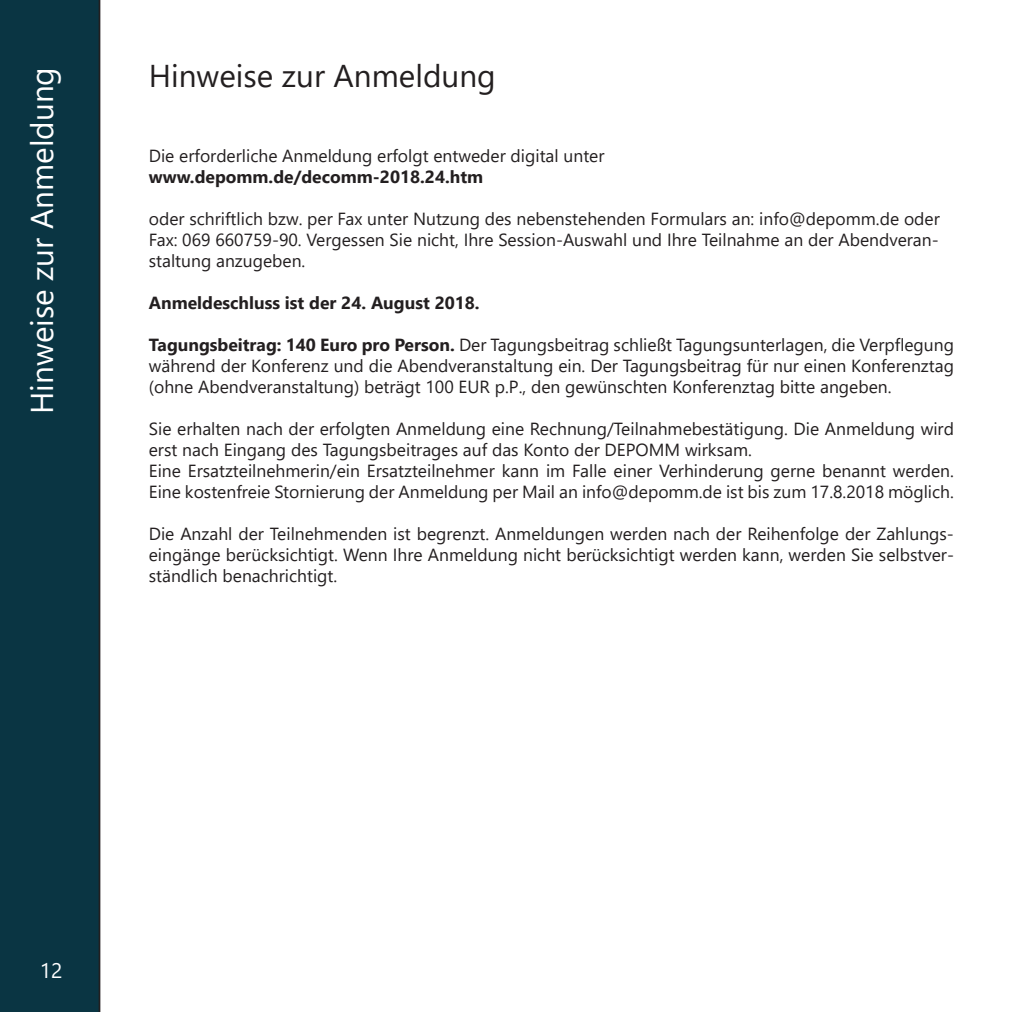
<style>
.page{position:relative;width:1017px;height:1012px;background:#fff}
.page>*{position:absolute;margin:0;border:0;box-sizing:border-box;transform-origin:0 0}
.t1{font:31.5px "Segoe UI";color:#231f20}
.t2{font:31.5px "Segoe UI";color:#fff}
.t3{font:21px "Segoe UI";color:#fff}
.t4{font:17.5px/21px "Segoe UI";color:#231f20;text-align:justify}
.t5{font:700 17.5px "Segoe UI";color:#231f20}
.s1{font-weight:700}
</style>
<div class="page">
<div style="left:0;top:0;width:100px;height:1012px;background:#0a3543"></div>
<h1 class="t2" style="left:12px;top:414px;width:348px;rotate:-90deg">Hinweise zur Anmeldung</h1>
<h1 class="t1" style="left:149px;top:47px;width:348px">Hinweise zur Anmeldung</h1>
<p class="t4" style="left:149px;top:143px;width:457px">Die erforderliche Anmeldung erfolgt entweder digital unter</p>
<p class="t5" style="left:149px;top:160px;width:336px">www.depomm.de/decomm-2018.24.htm</p>
<p class="t4" style="left:149px;top:206px;width:792px">oder schriftlich bzw. per Fax unter Nutzung des nebenstehenden Formulars an: info@depomm.de oder Fax: 069 660759-90. Vergessen Sie nicht, Ihre Session-Auswahl und Ihre Teilnahme an der Abendveran&shy;staltung anzugeben.</p>
<p class="t5" style="left:149px;top:286px;width:332px">Anmeldeschluss ist der 24. August 2018.</p>
<p class="t4" style="left:149px;top:332px;width:807px"><span class="s1">Tagungsbeitrag: 140 Euro pro Person.</span> Der Tagungsbeitrag schließt Tagungsunterlagen, die Verpflegung während der Konferenz und die Abendveranstaltung ein. Der Tagungsbeitrag für nur einen Konferenztag (ohne Abendveranstaltung) beträgt 100 EUR p.P., den gewünschten Konferenztag bitte angeben.</p>
<p class="t4" style="left:149px;top:416px;width:807px;text-align:left">Sie erhalten nach der erfolgten Anmeldung eine Rechnung/Teilnahmebestätigung. Die Anmeldung wird erst nach Eingang des Tagungsbeitrages auf das Konto der DEPOMM wirksam.<br>Eine Ersatzteilnehmerin/ein Ersatzteilnehmer kann im Falle einer Verhinderung gerne benannt werden.<br>Eine kostenfreie Stornierung der Anmeldung per Mail an info@depomm.de ist bis zum 17.8.2018 möglich.</p>
<p class="t4" style="left:149px;top:521px;width:807px">Die Anzahl der Teilnehmenden ist begrenzt. Anmeldungen werden nach der Reihenfolge der Zahlungs&shy;eingänge berücksichtigt. Wenn Ihre Anmeldung nicht berücksichtigt werden kann, werden Sie selbstver&shy;ständlich benachrichtigt.</p>
<p class="t3" style="left:40px;top:950px;width:24px">12</p>
</div>
